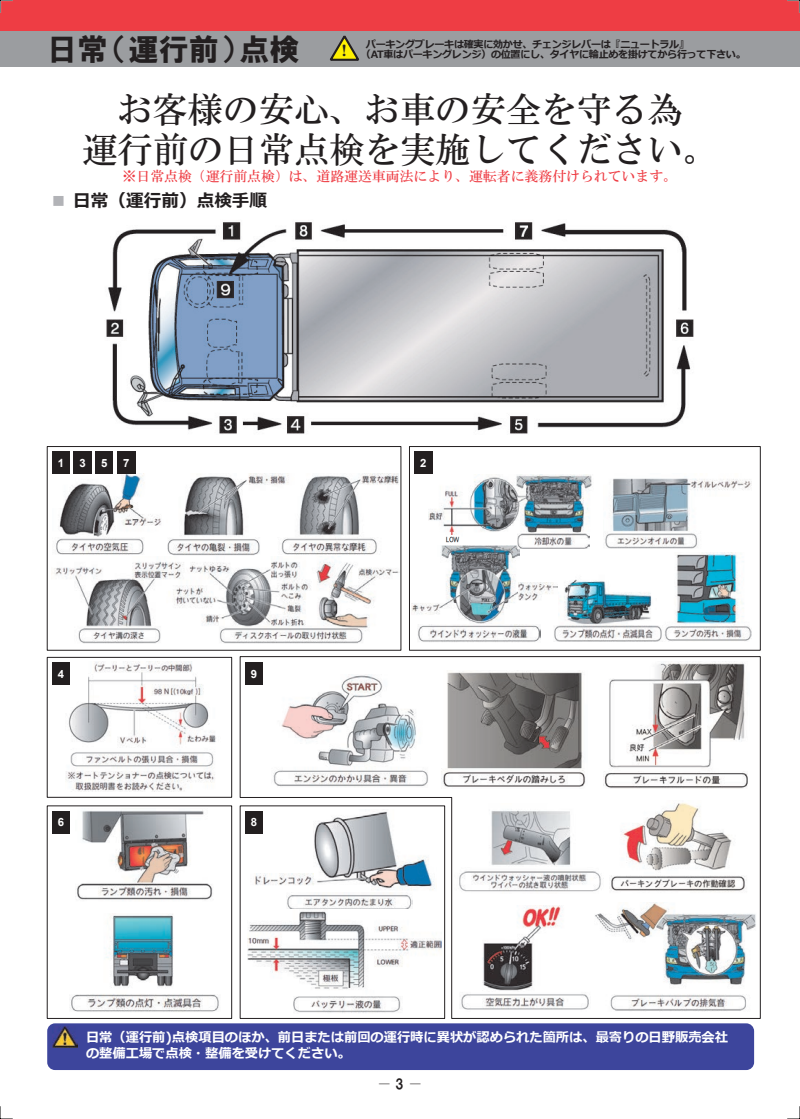
<style>
.page{position:relative;width:800px;height:1119px;background:#fff}
.page>*{position:absolute;margin:0;border:0;box-sizing:border-box;transform-origin:0 0}
.t1{font:35.25px/40.2px "HGS Mincho B";color:#231f20;text-align:center}
.t2{font:30.3px "HGS Soei Kakugothic UB";color:#231f20}
.t3{font:700 17.55px "Meiryo";color:#231f20}
.t4{font:13.8px "HGS Mincho B";color:#ee3d44}
.t5{font:13.8px "Koz Min Pro";color:#231f20}
.t6{font:700 13.2px/15.9px "Meiryo";color:#fff}
.t7{font:700 11.4px "Arial";color:#fff}
.t8{font:700 10.05px/11.6px "Meiryo";color:#231f20}
.t9{font:700 10.05px/10.6px "Meiryo";letter-spacing:-.03em;color:#231f20}
.s1{font-family:"Koz Min Pro";font-weight:800;font-size:14.85px}
.s2{color:#b2b3b7}
.s3{font-family:"HGS Soei Kakugothic UB"}
</style>
<div class="page">
<img style="left:106px;top:222px;width:588px;height:212px">
<div style="left:47px;top:1023px;width:707px;height:46px;background:#3d459c;border-radius:8px"></div>
<svg style="left:46px;top:446px;width:715px;height:573px"></svg>
<svg style="left:239px;top:655px;width:522px;height:364px"></svg>
<div style="left:52px;top:451px;width:18px;height:23px;background:#231f20"></div>
<div style="left:74px;top:451px;width:18px;height:23px;background:#231f20"></div>
<div style="left:95px;top:451px;width:18px;height:23px;background:#231f20"></div>
<div style="left:117px;top:451px;width:18px;height:23px;background:#231f20"></div>
<div style="left:414px;top:451px;width:18px;height:23px;background:#231f20"></div>
<div style="left:52px;top:662px;width:18px;height:23px;background:#231f20"></div>
<div style="left:245px;top:662px;width:18px;height:23px;background:#231f20"></div>
<div style="left:52px;top:810px;width:18px;height:23px;background:#231f20"></div>
<div style="left:245px;top:810px;width:18px;height:23px;background:#231f20"></div>
<img style="left:53px;top:1026px;width:25px;height:21px">
<img style="left:603px;top:661px;width:146px;height:127px">
<img style="left:441px;top:670px;width:147px;height:118px">
<div style="left:0;top:0;width:799px;height:66px;background:#9b9da0"></div>
<div style="left:0;top:0;width:799px;height:30px;background:#ee3d44"></div>
<svg style="left:330px;top:35px;width:29px;height:26px"></svg>
<svg style="left:0;top:0;width:13px;height:13px"></svg>
<svg style="left:0;top:1106px;width:13px;height:13px"></svg>
<svg style="left:787px;top:0;width:13px;height:14px"></svg>
<svg style="left:787px;top:1106px;width:13px;height:13px"></svg>
<h2 class="t2" style="left:47px;top:34px;width:306px">日常（運行前）点検 <span class="s1">！</span></h2>
<p class="t9" style="left:361px;top:39px;width:386px;text-indent:5px">パーキングブレーキは確実に効かせ、チェンジレバーは『ニュートラル』<br>（AT車はパーキングレンジ）の位置にし、タイヤに輪止めを掛けてから行って下さい。</p>
<h2 class="t2" style="left:34px;top:34px;width:62px">日常</h2>
<h2 class="t2" style="left:246px;top:34px;width:62px">点検</h2>
<p class="t8" style="left:364px;top:36px;width:398px">パーキングブレーキは確実に効かせ、チェンジレバーは『ニュートラル』<br>（AT⾞はパーキングレンジ）の位置にし、タイヤに輪⽌めを掛けてから⾏って下さい。</p>
<h1 class="t1" style="left:82px;top:89px;width:637px">お客様の安心、お車の安全を守る為<br>運行前の日常点検を実施してください。</h1>
<h3 class="t4" style="left:123px;top:169px;width:555px">※日常点検（運行前点検）は、道路運送車両法により、運転者に義務付けられています。</h3>
<h3 class="t3" style="left:50px;top:188px;width:219px"><span class="s2">■</span> ⽇常（運⾏前）点検⼿順</h3>
<p class="t7" style="left:58px;top:455px;width:8px">1</p>
<p class="t7" style="left:79px;top:455px;width:8px">3</p>
<p class="t7" style="left:101px;top:455px;width:8px">5</p>
<p class="t7" style="left:123px;top:455px;width:8px">7</p>
<p class="t7" style="left:420px;top:455px;width:8px">2</p>
<p class="t7" style="left:58px;top:665px;width:8px">4</p>
<p class="t7" style="left:251px;top:665px;width:8px">9</p>
<p class="t7" style="left:58px;top:814px;width:8px">6</p>
<p class="t7" style="left:251px;top:814px;width:8px">8</p>
<h3 class="t6" style="left:86px;top:1029px;width:643px">⽇常（運⾏前)点検項目のほか、前⽇または前回の運⾏時に異状が認められた箇所は、最寄りの⽇野販売会社の整備工場で点検・整備を受けてください。</h3>
<h3 class="t5" style="left:377px;top:1073px;width:46px">－ <span class="s3">3</span> －</h3>
</div>
